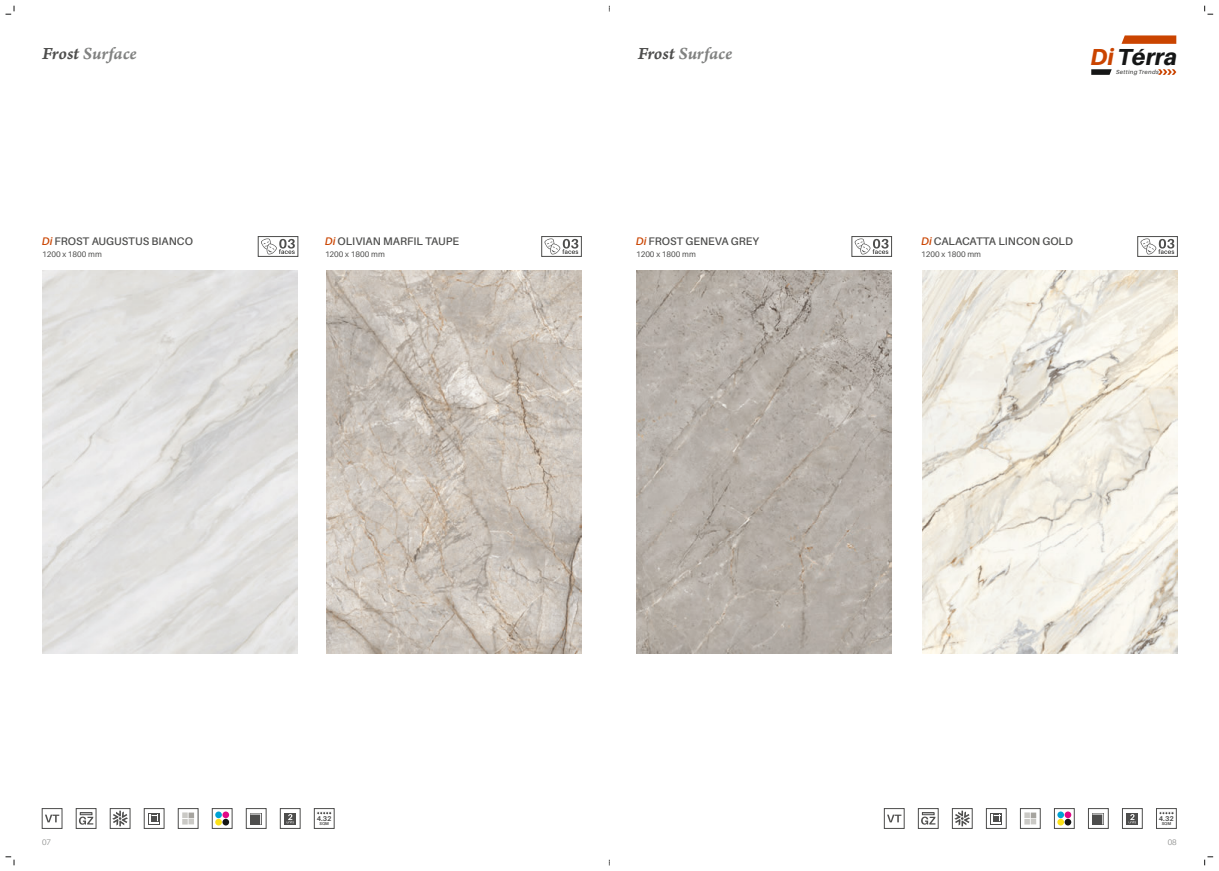
<style>
.page{position:relative;width:1219px;height:871px;background:#fff}
.page>*{position:absolute;margin:0;border:0;box-sizing:border-box;transform-origin:0 0}
.t1{font:italic 800 23.2px "Aileron";color:#151616}
.t2{font:18px "Arno Pro Smbd Italic Caption";letter-spacing:-.01em;color:#818281}
.t3{font:600 11px "Aileron";color:#4e4e4d}
.t4{font:8px "Aileron";color:#4e4e4d}
.t5{font:300 8px "Aileron";color:#818281}
.t6{font:700 7px "Aileron";color:#4e4e4d}
.t7{font:italic 600 5.9px "Aileron";letter-spacing:.055em;color:#4e4e4d}
.t8{font:700 4.2px "Aileron";color:#4e4e4d}
.s1{color:#4e4e4d}
.s2{color:#ca4400}
.s3{font-style:italic;color:#ca4400}
</style>
<div class="page">
<svg style="left:6px;top:6px;width:9px;height:9px"></svg>
<svg style="left:1204px;top:6px;width:9px;height:9px"></svg>
<svg style="left:6px;top:856px;width:9px;height:9px"></svg>
<svg style="left:1204px;top:856px;width:9px;height:9px"></svg>
<div style="left:144px;top:807px;width:21px;height:21px;border:1px solid #4e4e4d"></div>
<svg style="left:148px;top:813px;width:12px;height:11px"></svg>
<svg style="left:149px;top:813px;width:10px;height:10px"></svg>
<div style="left:42px;top:807px;width:21px;height:21px;border:1px solid #4e4e4d"></div>
<svg style="left:45px;top:814px;width:14px;height:8px"></svg>
<div style="left:76px;top:807px;width:21px;height:21px;border:1px solid #4e4e4d"></div>
<svg style="left:79px;top:812px;width:14px;height:12px"></svg>
<div style="left:178px;top:807px;width:21px;height:21px;border:1px solid #4e4e4d"></div>
<svg style="left:182px;top:812px;width:12px;height:12px"></svg>
<div style="left:212px;top:807px;width:21px;height:21px;border:1px solid #4e4e4d"></div>
<div style="left:215px;top:818px;width:7px;height:7px;background:#fbe116;border-radius:50%"></div>
<div style="left:215px;top:811px;width:7px;height:7px;background:#00a3d4;border-radius:50%"></div>
<div style="left:222px;top:811px;width:7px;height:7px;background:#e10886;border-radius:50%"></div>
<div style="left:222px;top:818px;width:7px;height:7px;background:#151616;border-radius:50%"></div>
<div style="left:246px;top:807px;width:21px;height:21px;border:1px solid #4e4e4d"></div>
<svg style="left:250px;top:813px;width:11px;height:11px"></svg>
<div style="left:280px;top:807px;width:21px;height:21px;border:1px solid #4e4e4d"></div>
<div style="left:284px;top:812px;width:12px;height:12px;background:#4e4e4d"></div>
<svg style="left:287px;top:814px;width:7px;height:9px"></svg>
<div style="left:110px;top:807px;width:21px;height:21px;border:1px solid #4e4e4d"></div>
<svg style="left:112px;top:810px;width:16px;height:16px"></svg>
<div style="left:986px;top:807px;width:21px;height:21px;border:1px solid #4e4e4d"></div>
<svg style="left:990px;top:813px;width:12px;height:11px"></svg>
<svg style="left:991px;top:813px;width:10px;height:10px"></svg>
<div style="left:884px;top:807px;width:21px;height:21px;border:1px solid #4e4e4d"></div>
<svg style="left:887px;top:814px;width:14px;height:8px"></svg>
<div style="left:918px;top:807px;width:21px;height:21px;border:1px solid #4e4e4d"></div>
<svg style="left:921px;top:812px;width:14px;height:12px"></svg>
<div style="left:1020px;top:807px;width:21px;height:21px;border:1px solid #4e4e4d"></div>
<svg style="left:1024px;top:812px;width:12px;height:12px"></svg>
<div style="left:1054px;top:807px;width:21px;height:21px;border:1px solid #4e4e4d"></div>
<div style="left:1057px;top:818px;width:7px;height:7px;background:#fbe116;border-radius:50%"></div>
<div style="left:1057px;top:811px;width:7px;height:7px;background:#00a3d4;border-radius:50%"></div>
<div style="left:1065px;top:811px;width:6px;height:7px;background:#e10886;border-radius:50%"></div>
<div style="left:1065px;top:818px;width:6px;height:7px;background:#151616;border-radius:50%"></div>
<div style="left:1088px;top:807px;width:21px;height:21px;border:1px solid #4e4e4d"></div>
<svg style="left:1092px;top:813px;width:11px;height:11px"></svg>
<div style="left:1122px;top:807px;width:21px;height:21px;border:1px solid #4e4e4d"></div>
<div style="left:1126px;top:812px;width:12px;height:12px;background:#4e4e4d"></div>
<svg style="left:1129px;top:814px;width:7px;height:9px"></svg>
<div style="left:952px;top:807px;width:21px;height:21px;border:1px solid #4e4e4d"></div>
<svg style="left:954px;top:810px;width:16px;height:16px"></svg>
<img style="left:43px;top:271px;width:255px;height:382px">
<img style="left:326px;top:271px;width:255px;height:382px">
<svg style="left:257px;top:236px;width:42px;height:21px"></svg>
<svg style="left:541px;top:236px;width:41px;height:21px"></svg>
<img style="left:636px;top:271px;width:255px;height:382px">
<svg style="left:851px;top:236px;width:42px;height:21px"></svg>
<svg style="left:1137px;top:236px;width:41px;height:21px"></svg>
<img style="left:922px;top:271px;width:255px;height:382px">
<div style="left:1156px;top:807px;width:21px;height:21px;border:1px solid #4e4e4d"></div>
<svg style="left:1159px;top:811px;width:15px;height:3px"></svg>
<div style="left:314px;top:807px;width:21px;height:21px;border:1px solid #4e4e4d"></div>
<svg style="left:317px;top:811px;width:15px;height:3px"></svg>
<svg style="left:1091px;top:69px;width:21px;height:6px"></svg>
<svg style="left:1121px;top:35px;width:55px;height:9px"></svg>
<svg style="left:1158px;top:69px;width:18px;height:6px"></svg>
<h2 class="t2" style="left:42px;top:47px;width:96px"><span class="s1">Frost</span> Surface</h2>
<h2 class="t2" style="left:638px;top:47px;width:96px"><span class="s1">Frost</span> Surface</h2>
<h1 class="t1" style="left:1091px;top:47px;width:88px"><span class="s2">Di</span> Térra</h1>
<p class="t7" style="left:1116px;top:69px;width:44px">Setting Trends</p>
<p class="t3" style="left:42px;top:236px;width:153px"><span class="s3">Di</span> FROST AUGUSTUS BIANCO</p>
<p class="t4" style="left:42px;top:250px;width:61px">1200 x 1800 mm</p>
<p class="t3" style="left:325px;top:236px;width:136px"><span class="s3">Di</span> OLIVIAN MARFIL TAUPE</p>
<p class="t4" style="left:325px;top:250px;width:61px">1200 x 1800 mm</p>
<p class="t3" style="left:636px;top:236px;width:125px"><span class="s3">Di</span> FROST GENEVA GREY</p>
<p class="t3" style="left:921px;top:236px;width:153px"><span class="s3">Di</span> CALACATTA LINCON GOLD</p>
<p class="t4" style="left:636px;top:250px;width:61px">1200 x 1800 mm</p>
<p class="t4" style="left:921px;top:250px;width:61px">1200 x 1800 mm</p>
<p class="t6" style="left:317px;top:815px;width:16px">4.32</p>
<p class="t8" style="left:320px;top:821px;width:11px">SQM</p>
<p class="t6" style="left:1159px;top:815px;width:16px">4.32</p>
<p class="t8" style="left:1162px;top:821px;width:11px">SQM</p>
<p class="t5" style="left:42px;top:838px;width:10px">07</p>
<p class="t5" style="left:1168px;top:838px;width:10px">08</p>
</div>
